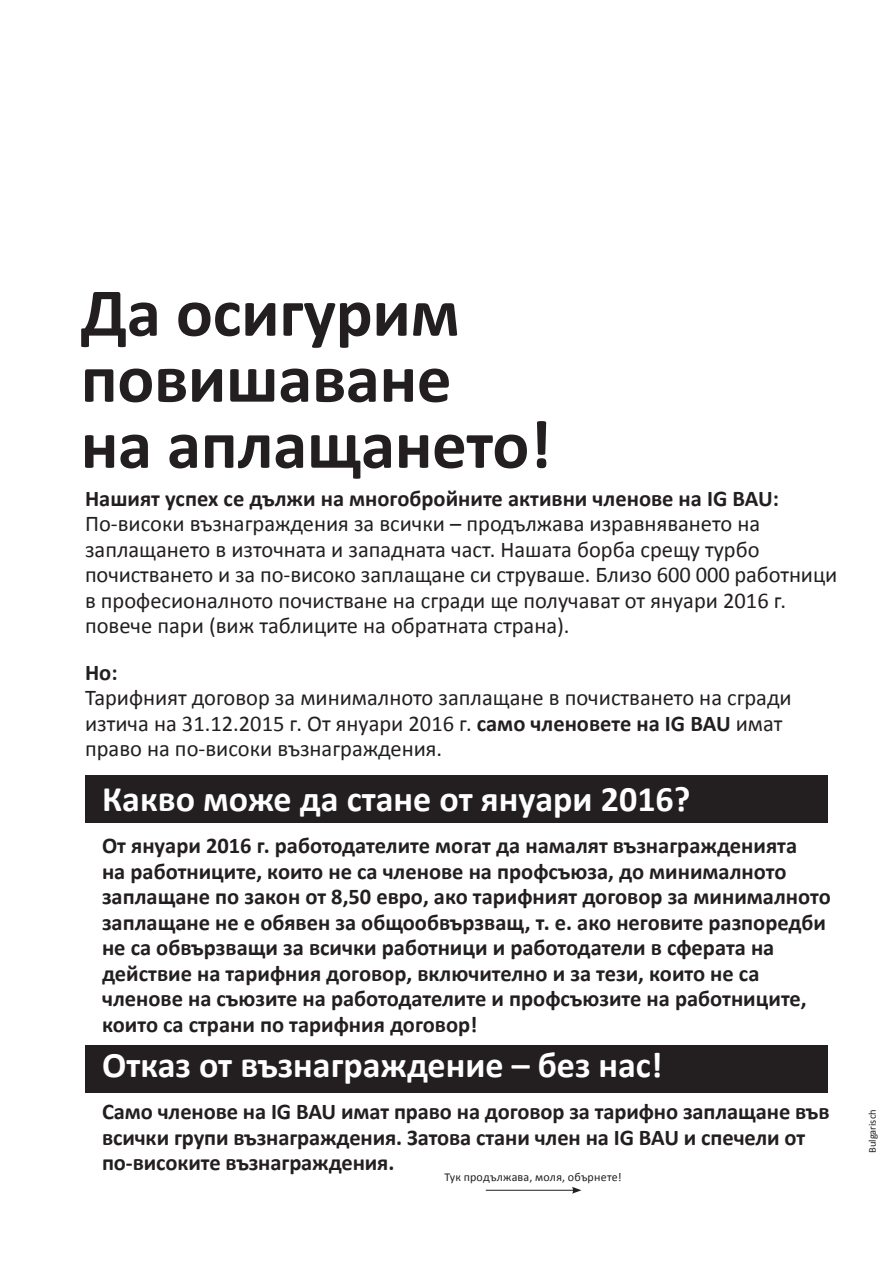
<style>
.page{position:relative;width:893px;height:1263px;background:#fff}
.page>*{position:absolute;margin:0;border:0;box-sizing:border-box;transform-origin:0 0}
.t1{font:700 69px/66px "Calibri";letter-spacing:-.005em;color:#231f20}
.t2{font:700 36px "Calibri";color:#fff}
.t3{font:700 22.5px/25.5px "Calibri";color:#231f20}
.t4{font:22.5px/25.5px "Calibri";color:#231f20}
.t5{font:12px "Calibri";letter-spacing:.02em;color:#231f20}
.t6{font:10.5px "Calibri";color:#231f20}
.s1{font-weight:700}
</style>
<div class="page">
<div style="left:85px;top:1045px;width:743px;height:47px;background:#231f20"></div>
<div style="left:85px;top:775px;width:743px;height:47px;background:#231f20"></div>
<hr style="left:486px;top:1190px;width:88px;height:1px;background:#231f20">
<svg style="left:572px;top:1187px;width:9px;height:7px"></svg>
<h1 class="t1" style="left:81px;top:280px;width:472px">Да осигурим повишаване<br>на аплащането!</h1>
<p class="t3" style="left:85px;top:485px;width:695px">Нашият успех се дължи на многобройните активни членове на IG BAU:</p>
<p class="t4" style="left:85px;top:511px;width:754px">По-високи възнаграждения за всички – продължава изравняването на заплащането в източната и западната част. Нашата борба срещу турбо почистването и за по-високо заплащане си струваше. Близо 600 000 работници в професионалното почистване на сгради ще получават от януари 2016 г. повече пари (виж таблиците на обратната страна).</p>
<p class="t3" style="left:85px;top:659px;width:34px">Но:</p>
<p class="t4" style="left:85px;top:685px;width:708px">Тарифният договор за минималното заплащане в почистването на сгради изтича на 31.12.2015 г. От януари 2016 г. <span class="s1">само членовете на IG BAU</span> имат право на по-високи възнаграждения.</p>
<h2 class="t2" style="left:102px;top:775px;width:590px">Какво може да стане от януари 2016?</h2>
<p class="t3" style="left:102px;top:833px;width:730px">От януари 2016 г. работодателите могат да намалят възнагражденията<br>на работниците, които не са членове на профсъюза, до минималното заплащане по закон от 8,50 евро, ако тарифният договор за минималното заплащане не е обявен за общообвързващ, т. е. ако неговите разпоредби не са обвързващи за всички работници и работодатели в сферата на действие на тарифния договор, включително и за тези, които не са членове на съюзите на работодателите и профсъюзите на работниците, които са страни по тарифния договор!</p>
<h2 class="t2" style="left:102px;top:1041px;width:562px">Отказ от възнаграждение – без нас!</h2>
<p class="t3" style="left:102px;top:1099px;width:729px">Само членове на IG BAU имат право на договор за тарифно заплащане във всички групи възнаграждения. Затова стани член на IG BAU и спечели от по-високите възнаграждения.</p>
<p class="t5" style="left:444px;top:1169px;width:179px">Тук продължава, моля, обърнете!</p>
<p class="t6" style="left:866px;top:1153px;width:45px;rotate:-90deg">Bulgarisch</p>
</div>
